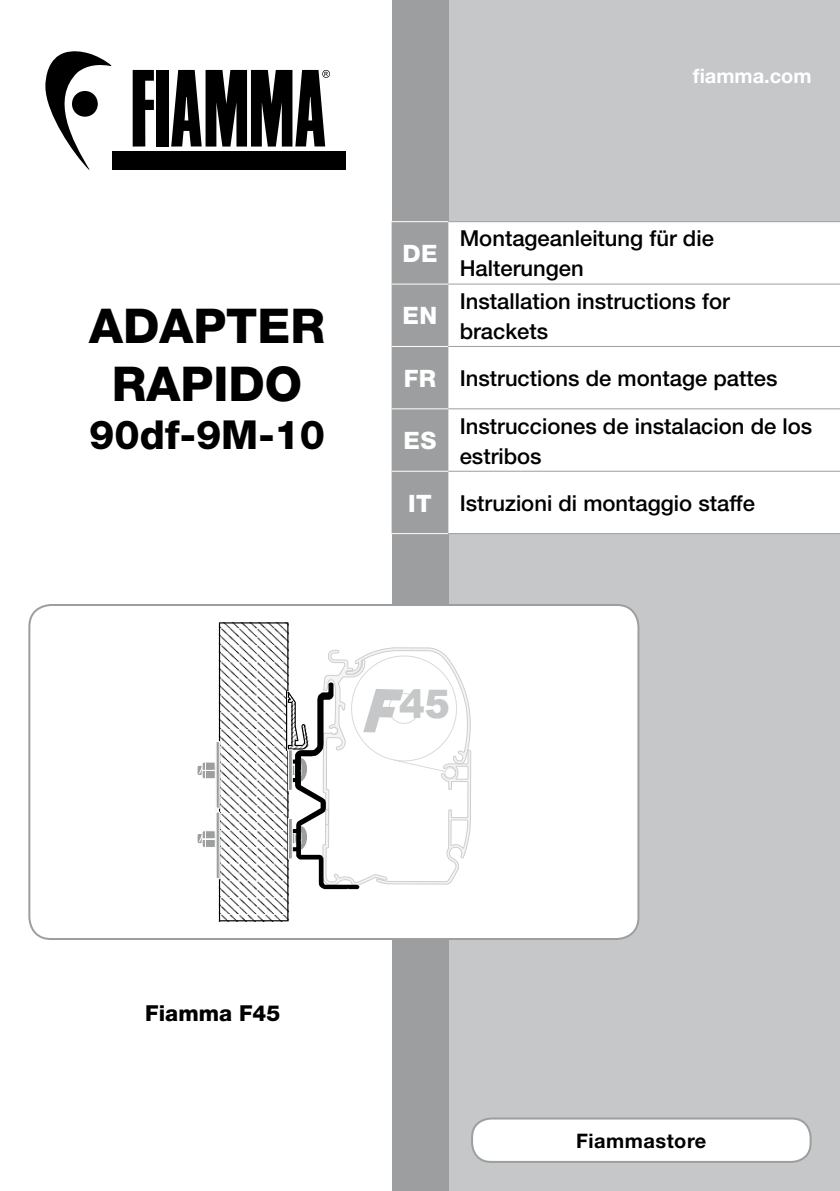
<style>
.page{position:relative;width:840px;height:1191px;background:#fff}
.page>*{position:absolute;margin:0;border:0;box-sizing:border-box;transform-origin:0 0}
.t1{font:800 48px/57.6px "Helvetica Neue";color:#000;text-align:center}
.t2{font:800 40px "Helvetica Neue";color:#000}
.t3{font:900 39.2px "Arial";color:#c6c7c8}
.t4{font:800 24px "Helvetica Neue";color:#fff}
.t5{font:500 22px/30px "Helvetica Neue";color:#000}
.t6{font:800 22px "Helvetica Neue";color:#000}
.t7{font:700 20px "Helvetica Neue";letter-spacing:.025em;color:#000}
.t8{font:700 20px "Helvetica Neue";color:#fff}
.s1{font-weight:800;font-size:24px;color:#fff}
</style>
<div class="page">
<div style="left:112px;top:152px;width:234px;height:18px;background:#000"></div>
<div style="left:156px;top:70px;width:12px;height:77px;background:#000"></div>
<svg style="left:133px;top:70px;width:21px;height:77px"></svg>
<svg style="left:171px;top:70px;width:159px;height:77px"></svg>
<svg style="left:45px;top:51px;width:66px;height:119px"></svg>
<div style="left:72px;top:91px;width:26px;height:26px;background:#000;border-radius:50%"></div>
<div style="left:448px;top:0;width:391px;height:1191px;background:#c6c7c8"></div>
<div style="left:391px;top:0;width:57px;height:1191px;background:#9c9e9f"></div>
<div style="left:472px;top:1118px;width:338px;height:43px;background:#fff;border-radius:19px"></div>
<div style="left:471px;top:1117px;width:340px;height:45px;border:2px solid #9c9e9f;border-radius:19px"></div>
<svg style="left:391px;top:222px;width:57px;height:311px"></svg>
<div style="left:448px;top:222px;width:391px;height:311px;background:#fff"></div>
<hr style="left:391px;top:346px;width:57px;height:1px;background:#fff">
<hr style="left:391px;top:408px;width:57px;height:1px;background:#fff">
<hr style="left:391px;top:471px;width:57px;height:1px;background:#fff">
<hr style="left:391px;top:533px;width:57px;height:1px;background:#fff">
<hr style="left:391px;top:221px;width:57px;height:1px;background:#fff">
<hr style="left:391px;top:283px;width:57px;height:1px;background:#fff">
<hr style="left:448px;top:221px;width:391px;height:1px;background:#9c9e9f">
<hr style="left:448px;top:283px;width:391px;height:1px;background:#9c9e9f">
<hr style="left:448px;top:346px;width:391px;height:1px;background:#9c9e9f">
<hr style="left:448px;top:408px;width:391px;height:1px;background:#9c9e9f">
<hr style="left:448px;top:471px;width:391px;height:1px;background:#9c9e9f">
<hr style="left:448px;top:533px;width:391px;height:1px;background:#9c9e9f">
<div style="left:29px;top:605px;width:609px;height:334px;background:#fff;border-radius:22px"></div>
<svg style="left:197px;top:622px;width:274px;height:299px"></svg>
<div style="left:28px;top:604px;width:611px;height:336px;border:2px solid #9c9e9f;border-radius:22px"></div>
<h1 class="t1" style="left:89px;top:297px;width:237px">ADAPTER<br>RAPIDO</h1>
<h2 class="t2" style="left:89px;top:411px;width:237px">90df-9M-10</h2>
<p class="t8" style="left:692px;top:64px;width:120px">fiamma.com</p>
<p class="t4" style="left:402px;top:239px;width:37px">DE</p>
<p class="t5" style="left:459px;top:223px;width:255px">Montageanleitung für die<br>Halterungen</p>
<p class="t5" style="left:459px;top:286px;width:271px">Installation instructions for brackets</p>
<p class="t5" style="left:403px;top:363px;width:375px"><span class="s1">FR</span> Instructions de montage pattes</p>
<p class="t4" style="left:402px;top:302px;width:36px">EN</p>
<p class="t5" style="left:459px;top:410px;width:354px">Instrucciones de instalacion de los estribos</p>
<p class="t5" style="left:408px;top:488px;width:348px"><span class="s1">IT</span> Istruzioni di montaggio staffe</p>
<p class="t4" style="left:403px;top:426px;width:35px">ES</p>
<h3 class="t3" style="left:399px;top:682px;width:53px">45</h3>
<p class="t6" style="left:145px;top:999px;width:136px">Fiamma F45</p>
<p class="t7" style="left:576px;top:1128px;width:132px">Fiammastore</p>
</div>
